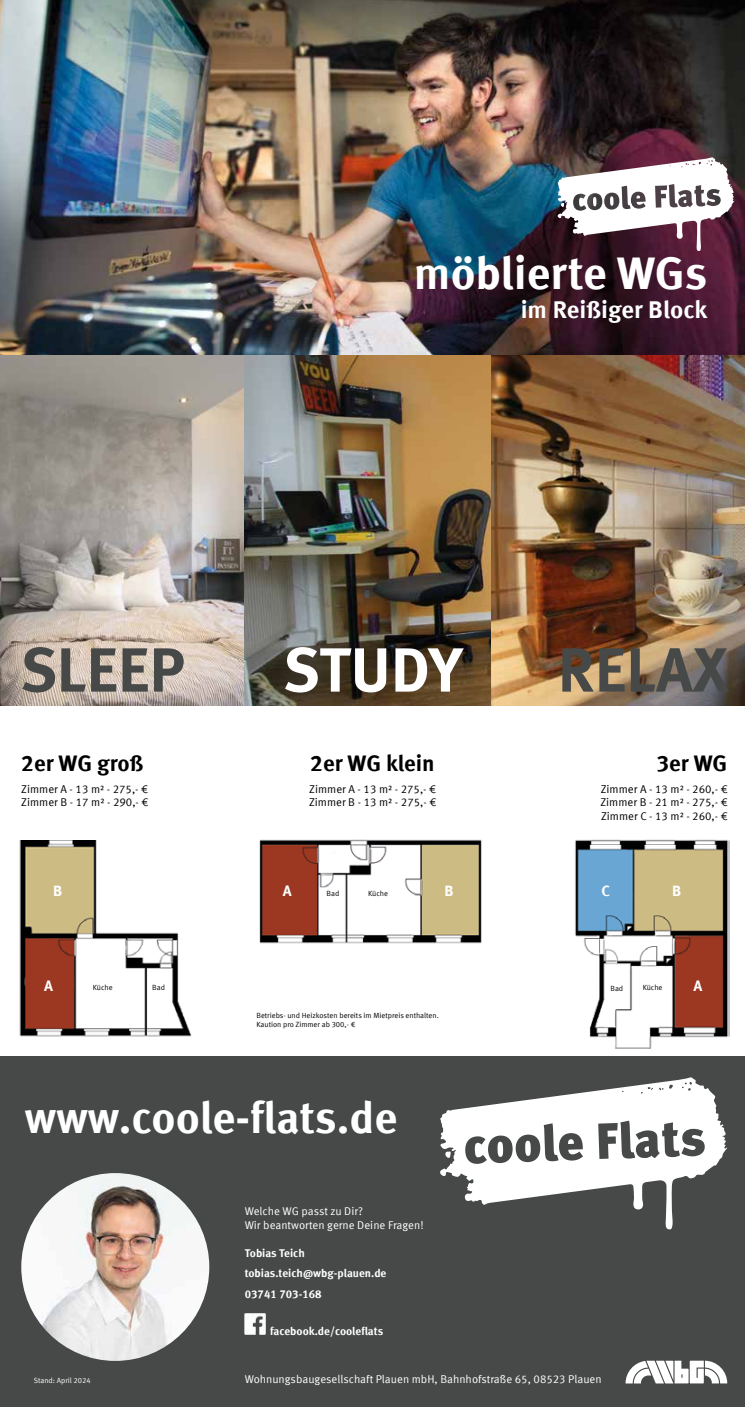
<style>
.page{position:relative;width:745px;height:1407px;background:#fff}
.page>*{position:absolute;margin:0;border:0;box-sizing:border-box;transform-origin:0 0}
.t1{font:700 62.25px "Meta Offc";color:#474949}
.t2{font:700 62.25px "Meta Offc";letter-spacing:-.005em;color:#fff}
.t3{font:700 45.75px "Meta Offc";color:#fff}
.t4{font:700 44.5px "Meta Offc";color:#fff}
.t5{font:700 24.25px "Meta Offc";color:#fff}
.t6{font:700 22.5px "Meta Offc";color:#000}
.t7{font:700 15px "Meta Offc";color:#fff}
.t8{font:11.25px/13.5px "Meta Offc Norm";color:#000}
.t9{font:11.25px/13.5px "Meta Offc Norm";color:#fff}
.t10{font:700 11.25px/20.6px "Meta Offc";color:#fff}
.t11{font:7.5px/9px "Meta Offc Norm";color:#000}
.t12{font:7.5px "Meta Offc Norm";color:#fff}
</style>
<div class="page">
<div style="left:0;top:1056px;width:744px;height:351px;background:#474949"></div>
<svg style="left:440px;top:1077px;width:286px;height:152px"></svg>
<svg style="left:497px;top:1141px;width:6px;height:16px"></svg>
<svg style="left:524px;top:1140px;width:6px;height:16px"></svg>
<svg style="left:567px;top:1139px;width:6px;height:5px"></svg>
<svg style="left:644px;top:1146px;width:4px;height:6px"></svg>
<img style="left:21px;top:1173px;width:188px;height:188px;border-radius:94px">
<svg style="left:625px;top:1360px;width:101px;height:23px"></svg>
<img style="left:244px;top:1313px;width:21px;height:21px">
<img style="left:19px;top:840px;width:173px;height:197px">
<img style="left:259px;top:839px;width:223px;height:105px">
<img style="left:575px;top:839px;width:154px;height:210px">
<img style="left:0;top:354px;width:244px;height:351px">
<img style="left:244px;top:354px;width:500px;height:351px">
<img style="left:0;top:0;width:744px;height:354px">
<svg style="left:557px;top:157px;width:177px;height:94px"></svg>
<h2 class="t3" style="left:413px;top:246px;width:294px">möblierte WGs</h2>
<h3 class="t5" style="left:520px;top:295px;width:188px">im Reißiger Block</h3>
<h1 class="t1" style="left:20px;top:633px;width:166px">SLEEP</h1>
<h1 class="t2" style="left:283px;top:633px;width:181px">STUDY</h1>
<h1 class="t1" style="left:557px;top:633px;width:172px">RELAX</h1>
<h3 class="t6" style="left:21px;top:750px;width:124px">2er WG groß</h3>
<h3 class="t6" style="left:310px;top:750px;width:126px">2er WG klein</h3>
<h3 class="t6" style="left:656px;top:750px;width:72px">3er WG</h3>
<p class="t8" style="left:21px;top:782px;width:128px">Zimmer A - 13 m² - 275,- €<br>Zimmer B - 17 m² - 290,- €</p>
<p class="t8" style="left:309px;top:782px;width:128px">Zimmer A - 13 m² - 275,- €<br>Zimmer B - 13 m² - 275,- €</p>
<p class="t8" style="left:600px;top:782px;width:128px;text-align:justify">Zimmer A - 13 m² - 260,- € Zimmer B - 21 m² - 275,- € Zimmer C - 13 m² - 260,- €</p>
<h3 class="t7" style="left:53px;top:882px;width:11px">B</h3>
<h3 class="t7" style="left:283px;top:882px;width:10px">A</h3>
<h3 class="t7" style="left:444px;top:882px;width:11px">B</h3>
<h3 class="t7" style="left:601px;top:882px;width:10px">C</h3>
<h3 class="t7" style="left:671px;top:882px;width:11px">B</h3>
<p class="t11" style="left:326px;top:889px;width:14px">Bad</p>
<p class="t11" style="left:368px;top:889px;width:21px">Küche</p>
<h3 class="t7" style="left:44px;top:976px;width:10px">A</h3>
<h3 class="t7" style="left:693px;top:976px;width:10px">A</h3>
<p class="t11" style="left:93px;top:983px;width:21px">Küche</p>
<p class="t11" style="left:642px;top:983px;width:21px">Küche</p>
<p class="t11" style="left:152px;top:983px;width:14px">Bad</p>
<p class="t11" style="left:610px;top:984px;width:14px">Bad</p>
<p class="t11" style="left:256px;top:1011px;width:184px">Betriebs- und Heizkosten bereits im Mietpreis enthalten.<br>Kaution pro Zimmer ab 300,- €</p>
<h3 class="t4" style="left:25px;top:1091px;width:374px">www.coole-flats.de</h3>
<p class="t9" style="left:244px;top:1205px;width:180px">Welche WG passt zu Dir?<br>Wir beantworten gerne Deine Fragen!</p>
<p class="t10" style="left:244px;top:1242px;width:143px">Tobias Teich tobias.teich@wbg-plauen.de<br>03741 703-168</p>
<p class="t12" style="left:34px;top:1376px;width:58px">Stand: April 2024</p>
<p class="t10" style="left:270px;top:1320px;width:115px">facebook.de/cooleflats</p>
<p class="t9" style="left:244px;top:1372px;width:358px">Wohnungsbaugesellschaft Plauen mbH, Bahnhofstraße 65, 08523 Plauen</p>
</div>
